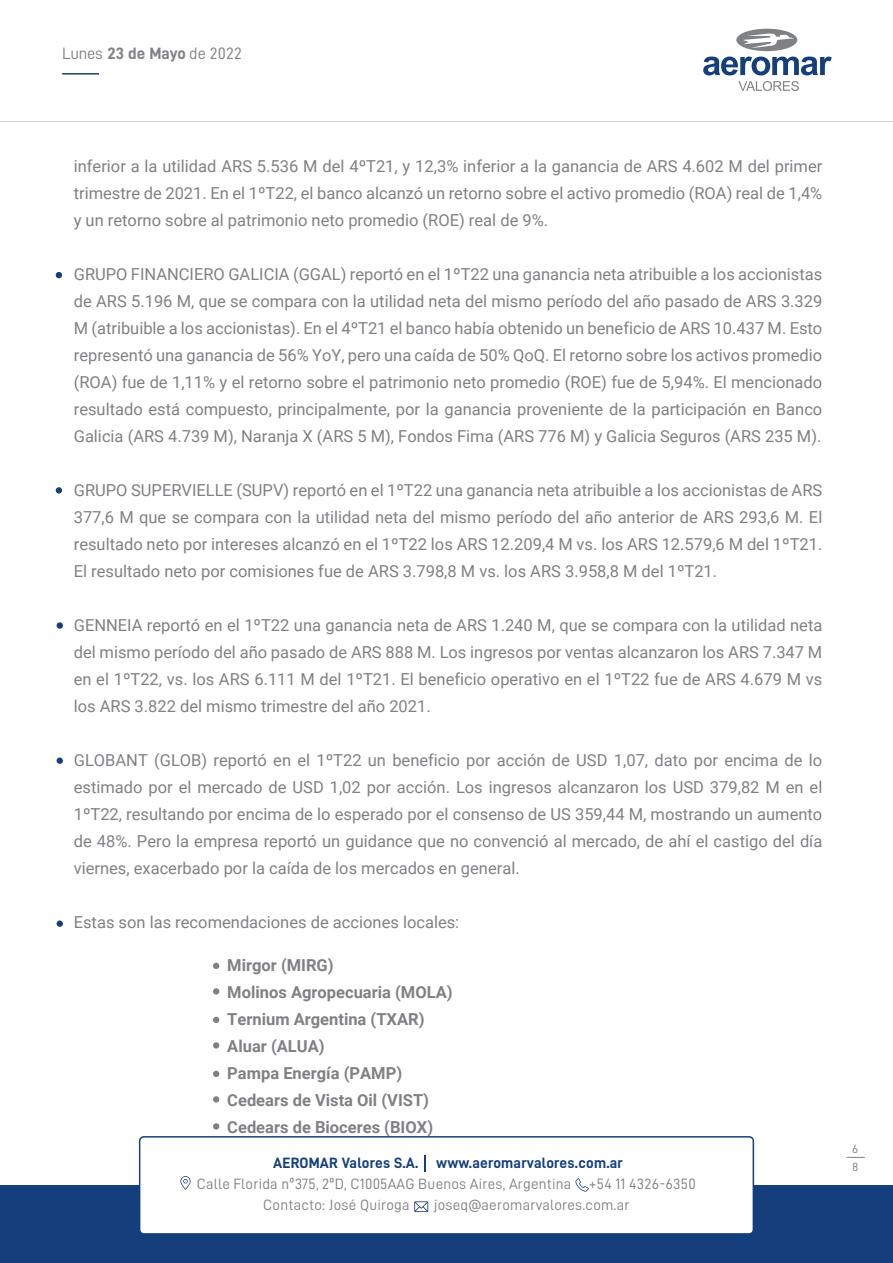
<style>
.page{position:relative;width:893px;height:1263px;background:#fff}
.page>*{position:absolute;margin:0;border:0;box-sizing:border-box;transform-origin:0 0}
.t1{font:16.5px/27px "Roboto";color:#808185;text-align:justify}
.t2{font:700 16.5px/27px "Roboto";color:#808185}
.t3{font:16.5px "D DIN";letter-spacing:-.005em;color:#808185}
.t4{font:15px/21px "D DIN";letter-spacing:.015em;color:#808185}
.t5{font:15px "D DIN Bold";letter-spacing:.015em;color:#153f7c}
.t6{font:12px "D DIN";color:#808185}
.s1{font-family:"D DIN Bold"}
</style>
<div class="page">
<svg style="left:213px;top:1096px;width:6px;height:6px"></svg>
<svg style="left:213px;top:1042px;width:6px;height:6px"></svg>
<svg style="left:213px;top:1123px;width:6px;height:6px"></svg>
<svg style="left:213px;top:1071px;width:6px;height:6px"></svg>
<svg style="left:213px;top:988px;width:6px;height:6px"></svg>
<svg style="left:213px;top:1017px;width:6px;height:6px"></svg>
<svg style="left:213px;top:963px;width:6px;height:6px"></svg>
<div style="left:56px;top:487px;width:6px;height:7px;background:#153f7c;border-radius:50%"></div>
<svg style="left:56px;top:272px;width:6px;height:6px"></svg>
<div style="left:57px;top:757px;width:6px;height:7px;background:#153f7c;border-radius:50%"></div>
<div style="left:57px;top:920px;width:6px;height:7px;background:#153f7c;border-radius:50%"></div>
<div style="left:57px;top:622px;width:6px;height:7px;background:#153f7c;border-radius:50%"></div>
<hr style="left:62px;top:73px;width:37px;height:2px;background:#153f7c">
<svg style="left:847px;top:1157px;width:18px;height:1px"></svg>
<hr style="left:0;top:121px;width:893px;height:1px;background:#808185">
<svg style="left:703px;top:57px;width:129px;height:18px"></svg>
<svg style="left:738px;top:81px;width:61px;height:10px"></svg>
<div style="left:736px;top:29px;width:61px;height:22px;background:#808185;border-radius:50%"></div>
<svg style="left:743px;top:33px;width:51px;height:15px"></svg>
<div style="left:0;top:1185px;width:893px;height:78px;background:#153f7c"></div>
<div style="left:140px;top:1137px;width:613px;height:97px;background:#fff;border-radius:4px"></div>
<div style="left:139px;top:1136px;width:615px;height:99px;border:2px solid #153f7c;border-radius:4px"></div>
<svg style="left:425px;top:1155px;width:1px;height:17px"></svg>
<svg style="left:414px;top:1201px;width:14px;height:11px"></svg>
<svg style="left:575px;top:1178px;width:14px;height:13px"></svg>
<svg style="left:180px;top:1176px;width:11px;height:14px"></svg>
<p class="t3" style="left:62px;top:45px;width:181px">Lunes <span class="s1">23 de Mayo</span> de 2022</p>
<p class="t1" style="left:74px;top:152px;width:750px">inferior a la utilidad ARS 5.536 M del 4ºT21, y 12,3% inferior a la ganancia de ARS 4.602 M del primer trimestre de 2021. En el 1ºT22, el banco alcanzó un retorno sobre el activo promedio (ROA) real de 1,4% y un retorno sobre al patrimonio neto promedio (ROE) real de 9%.</p>
<p class="t1" style="left:74px;top:260px;width:750px">GRUPO FINANCIERO GALICIA (GGAL) reportó en el 1ºT22 una ganancia neta atribuible a los accionistas de ARS 5.196 M, que se compara con la utilidad neta del mismo período del año pasado de ARS 3.329<br>M (atribuible a los accionistas). En el 4ºT21 el banco había obtenido un beneficio de ARS 10.437 M. Esto representó una ganancia de 56% YoY, pero una caída de 50% QoQ. El retorno sobre los activos promedio (ROA) fue de 1,11% y el retorno sobre el patrimonio neto promedio (ROE) fue de 5,94%. El mencionado resultado está compuesto, principalmente, por la ganancia proveniente de la participación en Banco Galicia (ARS 4.739 M), Naranja X (ARS 5 M), Fondos Fima (ARS 776 M) y Galicia Seguros (ARS 235 M).</p>
<p class="t1" style="left:74px;top:476px;width:750px">GRUPO SUPERVIELLE (SUPV) reportó en el 1ºT22 una ganancia neta atribuible a los accionistas de ARS 377,6 M que se compara con la utilidad neta del mismo período del año anterior de ARS 293,6 M. El resultado neto por intereses alcanzó en el 1ºT22 los ARS 12.209,4 M vs. los ARS 12.579,6 M del 1ºT21.<br>El resultado neto por comisiones fue de ARS 3.798,8 M vs. los ARS 3.958,8 M del 1ºT21.</p>
<p class="t1" style="left:74px;top:611px;width:750px">GENNEIA reportó en el 1ºT22 una ganancia neta de ARS 1.240 M, que se compara con la utilidad neta del mismo período del año pasado de ARS 888 M. Los ingresos por ventas alcanzaron los ARS 7.347 M en el 1ºT22, vs. los ARS 6.111 M del 1ºT21. El beneficio operativo en el 1ºT22 fue de ARS 4.679 M vs los ARS 3.822 del mismo trimestre del año 2021.</p>
<p class="t1" style="left:74px;top:746px;width:750px">GLOBANT (GLOB) reportó en el 1ºT22 un beneficio por acción de USD 1,07, dato por encima de lo estimado por el mercado de USD 1,02 por acción. Los ingresos alcanzaron los USD 379,82 M en el 1ºT22, resultando por encima de lo esperado por el consenso de US 359,44 M, mostrando un aumento de 48%. Pero la empresa reportó un guidance que no convenció al mercado, de ahí el castigo del día viernes, exacerbado por la caída de los mercados en general.</p>
<p class="t1" style="left:74px;top:908px;width:387px">Estas son las recomendaciones de acciones locales:</p>
<p class="t2" style="left:227px;top:951px;width:245px">Mirgor (MIRG)<br>Molinos Agropecuaria (MOLA)<br>Ternium Argentina (TXAR)<br>Aluar (ALUA)<br>Pampa Energía (PAMP)<br>Cedears de Vista Oil (VIST)<br>Cedears de Bioceres (BIOX)<br>Cedears de MercadoLibre (MELI)<br>Cedears de Tenaris (TS)</p>
<p class="t6" style="left:852px;top:1142px;width:8px">6</p>
<p class="t5" style="left:273px;top:1154px;width:351px">AEROMAR Valores S.A. www.aeromarvalores.com.ar</p>
<p class="t6" style="left:852px;top:1160px;width:8px">8</p>
<p class="t4" style="left:263px;top:1173px;width:434px;text-indent:-66px">Calle Florida nº375, 2ºD, C1005AAG Buenos Aires, Argentina +54 11 4326-6350<br>Contacto: José Quiroga</p>
<p class="t4" style="left:434px;top:1194px;width:197px">joseq@aeromarvalores.com.ar</p>
</div>
